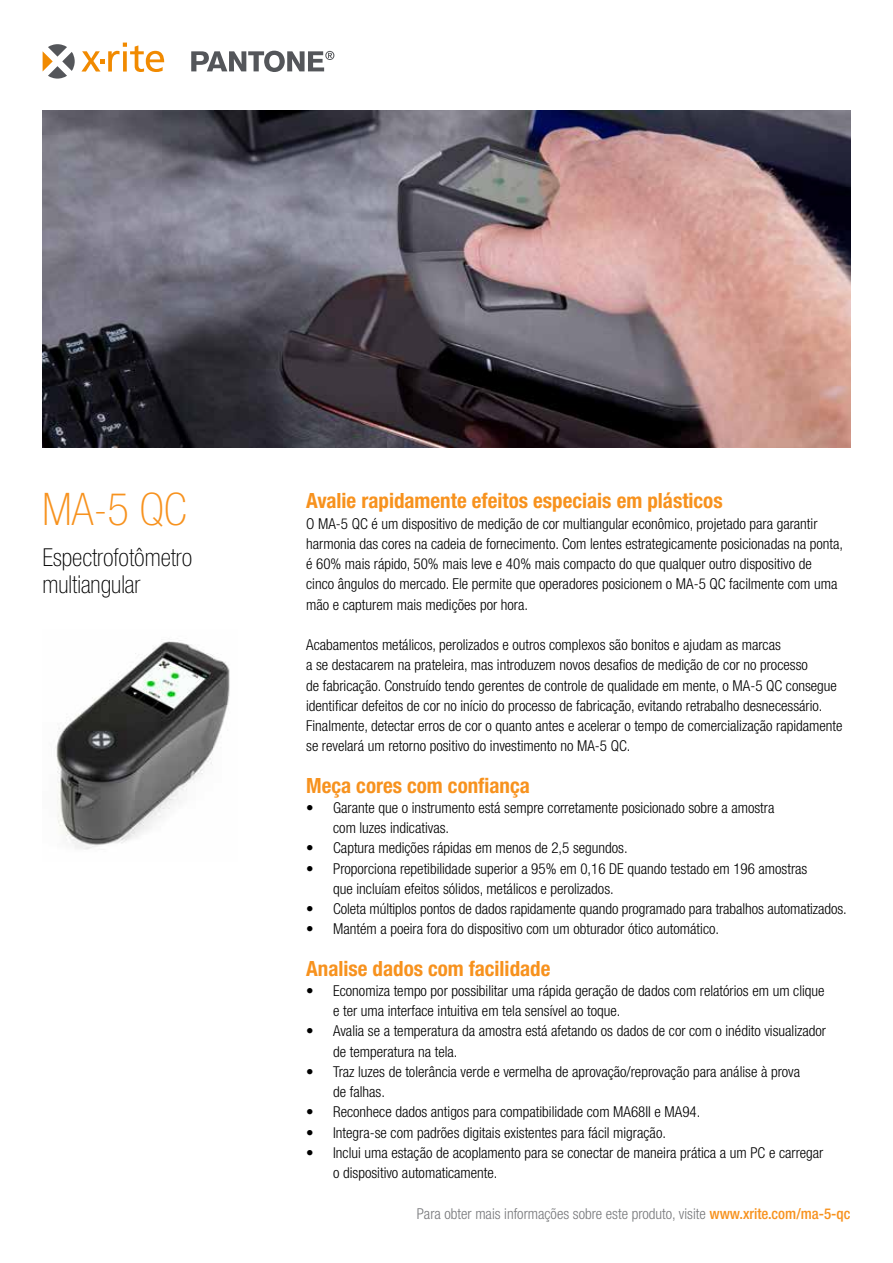
<style>
.page{position:relative;width:893px;height:1263px;background:#fff}
.page>*{position:absolute;margin:0;border:0;box-sizing:border-box;transform-origin:0 0}
.t1{font:100 condensed 45px "Helvetica Neue LT Std";color:#f7921e}
.t2{font:100 condensed 24.75px/27px "Helvetica Neue LT Std";color:#000}
.t3{font:700 condensed 21px "Helvetica Neue LT Std";color:#f7921e}
.t4{font:300 condensed 15px/20.2px "Helvetica Neue LT Std";color:#000}
.t5{font:300 condensed 15px "Helvetica Neue LT Std";color:#77787b}
.s1{font-weight:500;color:#f7921e}
</style>
<div class="page">
<img style="left:43px;top:111px;width:807px;height:337px">
<svg style="left:191px;top:51px;width:143px;height:21px"></svg>
<svg style="left:81px;top:43px;width:83px;height:29px"></svg>
<svg style="left:43px;top:44px;width:32px;height:35px"></svg>
<img style="left:55px;top:641px;width:175px;height:209px">
<h1 class="t1" style="left:43px;top:484px;width:146px">MA-5 QC</h1>
<h3 class="t3" style="left:306px;top:488px;width:418px">Avalie rapidamente efeitos especiais em plásticos</h3>
<p class="t4" style="left:306px;top:513px;width:538px">O MA-5 QC é um dispositivo de medição de cor multiangular econômico, projetado para garantir harmonia das cores na cadeia de fornecimento. Com lentes estrategicamente posicionadas na ponta, é 60% mais rápido, 50% mais leve e 40% mais compacto do que qualquer outro dispositivo de cinco ângulos do mercado. Ele permite que operadores posicionem o MA-5 QC facilmente com uma mão e capturem mais medições por hora.</p>
<p class="t4" style="left:306px;top:634px;width:538px">Acabamentos metálicos, perolizados e outros complexos são bonitos e ajudam as marcas<br>a se destacarem na prateleira, mas introduzem novos desafios de medição de cor no processo<br>de fabricação. Construído tendo gerentes de controle de qualidade em mente, o MA-5 QC consegue identificar defeitos de cor no início do processo de fabricação, evitando retrabalho desnecessário.<br>Finalmente, detectar erros de cor o quanto antes e acelerar o tempo de comercialização rapidamente se revelará um retorno positivo do investimento no MA-5 QC.</p>
<h3 class="t3" style="left:306px;top:772px;width:225px">Meça cores com confiança</h3>
<p class="t4" style="left:333px;top:797px;width:443px;text-indent:-27px">• Garante que o instrumento está sempre corretamente posicionado sobre a amostra com luzes indicativas.</p>
<p class="t4" style="left:306px;top:838px;width:323px">• Captura medições rápidas em menos de 2,5 segundos.</p>
<p class="t4" style="left:333px;top:858px;width:476px;text-indent:-27px">• Proporciona repetibilidade superior a 95% em 0,16 DE quando testado em 196 amostras que incluíam efeitos sólidos, metálicos e perolizados.</p>
<p class="t4" style="left:306px;top:898px;width:542px">• Coleta múltiplos pontos de dados rapidamente quando programado para trabalhos automatizados.</p>
<p class="t4" style="left:306px;top:919px;width:414px">• Mantém a poeira fora do dispositivo com um obturador ótico automático.</p>
<h3 class="t3" style="left:306px;top:955px;width:246px">Analise dados com facilidade</h3>
<p class="t4" style="left:333px;top:980px;width:493px;text-indent:-27px">• Economiza tempo por possibilitar uma rápida geração de dados com relatórios em um clique e ter uma interface intuitiva em tela sensível ao toque.</p>
<p class="t4" style="left:333px;top:1021px;width:494px;text-indent:-27px">• Avalia se a temperatura da amostra está afetando os dados de cor com o inédito visualizador de temperatura na tela.</p>
<p class="t4" style="left:333px;top:1061px;width:468px;text-indent:-27px">• Traz luzes de tolerância verde e vermelha de aprovação/reprovação para análise à prova de falhas.</p>
<p class="t4" style="left:306px;top:1102px;width:396px">• Reconhece dados antigos para compatibilidade com MA68II e MA94.</p>
<p class="t4" style="left:306px;top:1122px;width:361px">• Integra-se com padrões digitais existentes para fácil migração.</p>
<p class="t4" style="left:333px;top:1142px;width:492px;text-indent:-27px">• Inclui uma estação de acoplamento para se conectar de maneira prática a um PC e carregar o dispositivo automaticamente.</p>
<p class="t5" style="left:417px;top:1205px;width:435px">Para obter mais informações sobre este produto, visite <span class="s1">www.xrite.com/ma-5-qc</span></p>
<h2 class="t2" style="left:43px;top:544px;width:151px">Espectrofotômetro multiangular</h2>
</div>
